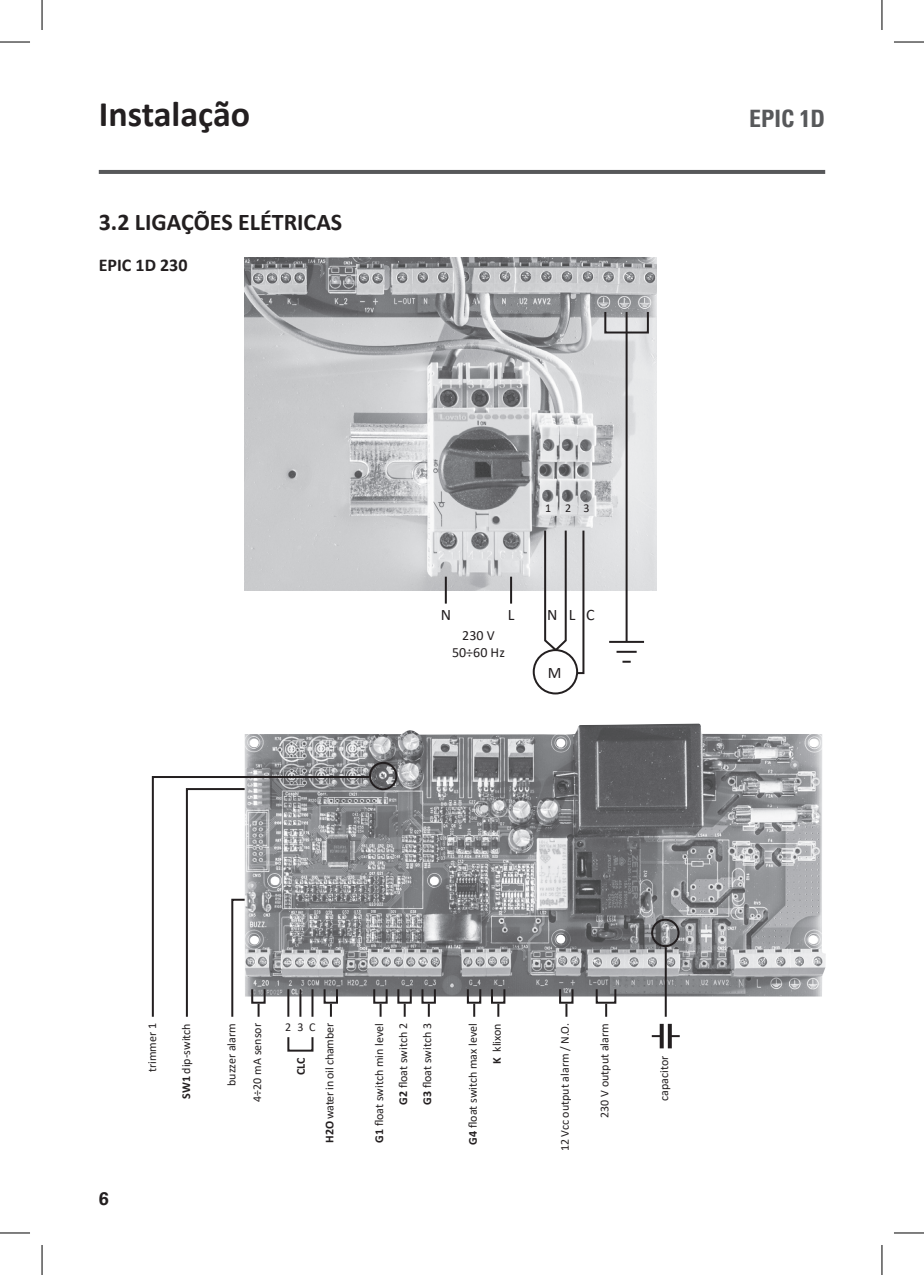
<style>
.page{position:relative;width:924px;height:1275px;background:#fff}
.page>*{position:absolute;margin:0;border:0;box-sizing:border-box;transform-origin:0 0}
.t1{font:700 36px "Calibri";color:#231f20}
.t2{font:700 24px "Calibri";color:#231f20}
.t3{font:700 condensed 24px "Univers";color:#57585a}
.t4{font:700 18px "Calibri";color:#231f20}
.t5{font:700 18px "Univers";color:#231f20}
.t6{font:16px "Calibri";color:#231f20}
.t7{font:14px "Calibri";color:#231f20}
.t8{font:12px "Calibri";color:#231f20}
.t9{font:12px "Calibri";letter-spacing:-.02em;color:#231f20}
.t10{font:700 12px "Calibri";color:#231f20}
.s1{font-weight:700}
</style>
<div class="page">
<hr style="left:99px;top:170px;width:725px;height:4px;background:#57585a">
<img style="left:245px;top:257px;width:411px;height:334px">
<hr style="left:444px;top:576px;width:2px;height:27px;background:#231f20">
<hr style="left:510px;top:576px;width:2px;height:27px;background:#231f20">
<svg style="left:543px;top:528px;width:42px;height:147px"></svg>
<div style="left:533px;top:650px;width:44px;height:43px;background:#fff;border-radius:50%"></div>
<div style="left:532px;top:649px;width:46px;height:45px;border:2px solid #231f20;border-radius:50%"></div>
<hr style="left:625px;top:312px;width:2px;height:330px;background:#231f20">
<div style="left:604px;top:311px;width:44px;height:22px;border:2px solid #231f20"></div>
<hr style="left:609px;top:641px;width:34px;height:2px;background:#231f20">
<hr style="left:616px;top:651px;width:20px;height:2px;background:#231f20">
<svg style="left:622px;top:661px;width:8px;height:2px"></svg>
<img style="left:244px;top:723px;width:581px;height:273px">
<svg style="left:379px;top:1003px;width:2px;height:13px"></svg>
<div style="left:373px;top:988px;width:14px;height:15px;border:2px solid #231f20"></div>
<svg style="left:403px;top:1003px;width:2px;height:13px"></svg>
<div style="left:397px;top:988px;width:14px;height:15px;border:2px solid #231f20"></div>
<svg style="left:427px;top:1003px;width:2px;height:13px"></svg>
<div style="left:421px;top:988px;width:14px;height:15px;border:2px solid #231f20"></div>
<svg style="left:473px;top:1003px;width:2px;height:13px"></svg>
<div style="left:466px;top:988px;width:15px;height:15px;border:2px solid #231f20"></div>
<svg style="left:497px;top:1003px;width:2px;height:13px"></svg>
<div style="left:491px;top:988px;width:14px;height:15px;border:2px solid #231f20"></div>
<svg style="left:565px;top:1003px;width:2px;height:13px"></svg>
<div style="left:559px;top:988px;width:14px;height:15px;border:2px solid #231f20"></div>
<svg style="left:605px;top:1003px;width:2px;height:13px"></svg>
<div style="left:595px;top:988px;width:21px;height:15px;border:2px solid #231f20"></div>
<div style="left:287px;top:1036px;width:26px;height:15px;border:2px solid #231f20"></div>
<div style="left:650px;top:918px;width:29px;height:29px;border:2px solid #231f20;border-radius:50%"></div>
<hr style="left:664px;top:947px;width:2px;height:69px;background:#231f20">
<svg style="left:651px;top:1035px;width:8px;height:2px"></svg>
<svg style="left:659px;top:1023px;width:4px;height:25px"></svg>
<svg style="left:671px;top:1035px;width:8px;height:2px"></svg>
<svg style="left:667px;top:1023px;width:4px;height:25px"></svg>
<div style="left:369px;top:762px;width:28px;height:28px;border:2px solid #231f20;border-radius:50%"></div>
<svg style="left:151px;top:775px;width:220px;height:242px"></svg>
<svg style="left:257px;top:1003px;width:2px;height:13px"></svg>
<div style="left:251px;top:988px;width:14px;height:15px;border:2px solid #231f20"></div>
<hr style="left:0;top:42px;width:30px;height:1px;background:#000">
<hr style="left:893px;top:42px;width:30px;height:1px;background:#000">
<hr style="left:0;top:1232px;width:30px;height:1px;background:#000">
<hr style="left:893px;top:1232px;width:30px;height:1px;background:#000">
<hr style="left:42px;top:0;width:1px;height:30px;background:#000">
<hr style="left:42px;top:1245px;width:1px;height:30px;background:#000">
<hr style="left:881px;top:0;width:1px;height:30px;background:#000">
<hr style="left:881px;top:1245px;width:1px;height:30px;background:#000">
<p class="t1" style="left:99px;top:88px;width:153px">Instalação</p>
<h2 class="t3" style="left:748px;top:105px;width:78px">EPIC 1D</h2>
<p class="t2" style="left:99px;top:205px;width:245px">3.2 LIGAÇÕES ELÉTRICAS</p>
<p class="t4" style="left:99px;top:252px;width:90px">EPIC 1D 230</p>
<p class="t8" style="left:545px;top:499px;width:8px">1</p>
<p class="t8" style="left:564px;top:499px;width:8px">2</p>
<p class="t8" style="left:583px;top:499px;width:8px">3</p>
<p class="t6" style="left:440px;top:603px;width:12px">N</p>
<p class="t6" style="left:507px;top:603px;width:8px">L</p>
<p class="t7" style="left:462px;top:626px;width:34px">230 V</p>
<p class="t7" style="left:452px;top:642px;width:54px">50÷60 Hz</p>
<p class="t6" style="left:547px;top:603px;width:12px">N</p>
<p class="t6" style="left:568px;top:603px;width:8px">L</p>
<p class="t6" style="left:586px;top:603px;width:10px">C</p>
<p class="t6" style="left:547px;top:661px;width:15px">M</p>
<h3 class="t5" style="left:99px;top:1188px;width:12px">6</h3>
<p class="t8" style="left:144px;top:1072px;width:51px;rotate:-90deg">trimmer 1</p>
<p class="t8" style="left:248px;top:1101px;width:80px;rotate:-90deg">4÷20 mA sensor</p>
<p class="t8" style="left:223px;top:1086px;width:64px;rotate:-90deg">buzzer alarm</p>
<p class="t8" style="left:178px;top:1098px;width:77px;rotate:-90deg"><span class="s1">SW1</span> dip-switch</p>
<p class="t8" style="left:285px;top:1018px;width:8px">2</p>
<p class="t8" style="left:297px;top:1018px;width:8px">3</p>
<p class="t8" style="left:309px;top:1018px;width:8px">C</p>
<p class="t10" style="left:292px;top:1075px;width:19px;rotate:-90deg">CLC</p>
<p class="t9" style="left:321px;top:1142px;width:121px;rotate:-90deg"><span class="s1">H2O</span> water in oil chamber</p>
<p class="t8" style="left:370px;top:1142px;width:121px;rotate:-90deg"><span class="s1">G1</span> float switch min level</p>
<p class="t8" style="left:394px;top:1104px;width:83px;rotate:-90deg"><span class="s1">G2</span> float switch 2</p>
<p class="t8" style="left:419px;top:1104px;width:83px;rotate:-90deg"><span class="s1">G3</span> float switch 3</p>
<p class="t8" style="left:464px;top:1144px;width:123px;rotate:-90deg"><span class="s1">G4</span> float switch max level</p>
<p class="t8" style="left:488px;top:1063px;width:42px;rotate:-90deg"><span class="s1">K</span> klixon</p>
<p class="t8" style="left:556px;top:1151px;width:130px;rotate:-90deg">12 Vcc output alarm / N.O.</p>
<p class="t8" style="left:596px;top:1117px;width:96px;rotate:-90deg">230 V output alarm</p>
<p class="t8" style="left:655px;top:1101px;width:47px;rotate:-90deg">capacitor</p>
</div>
